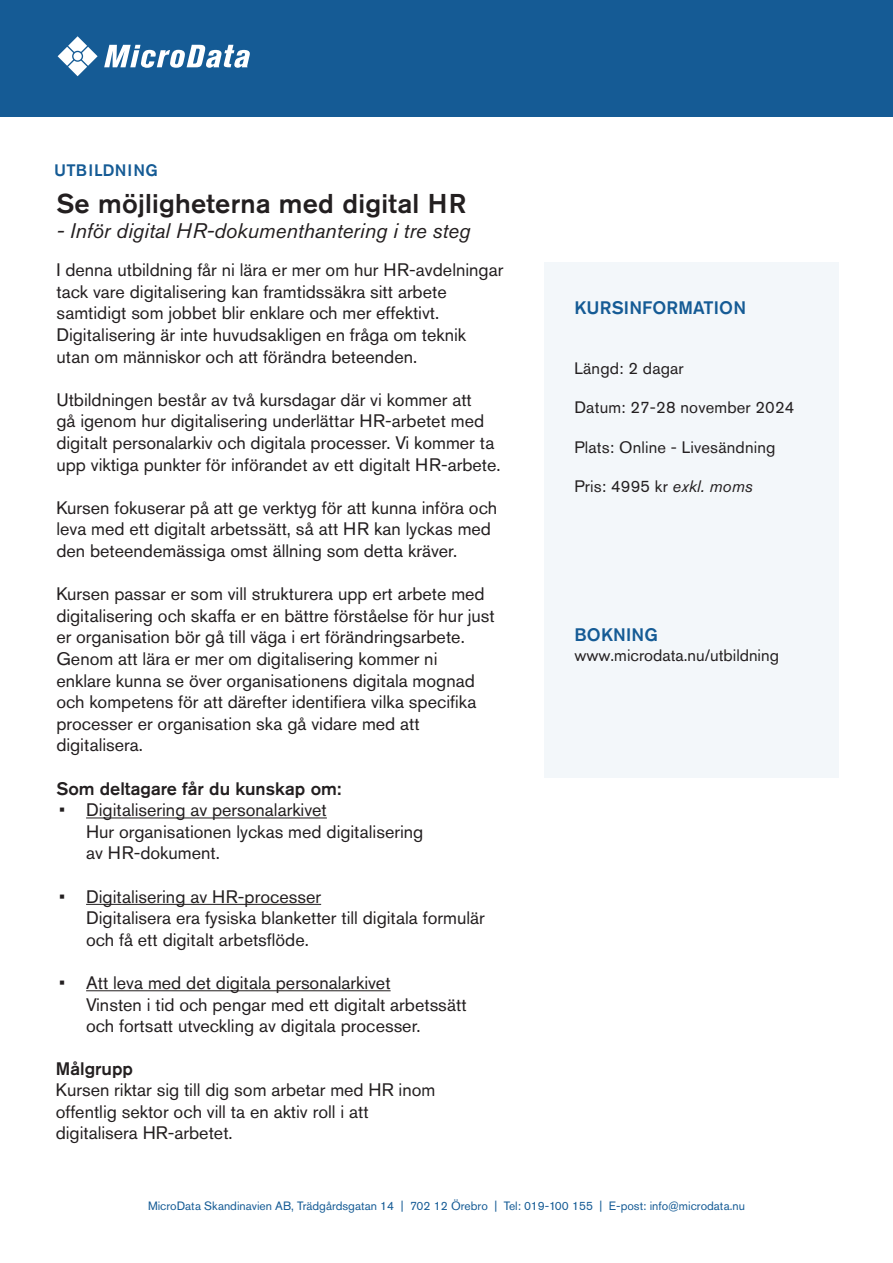
<style>
.page{position:relative;width:893px;height:1263px;background:#fff}
.page>*{position:absolute;margin:0;border:0;box-sizing:border-box;transform-origin:0 0}
.t1{font:500 27px "Akzidenz Grotesk Std";letter-spacing:.01em;color:#231f20}
.t2{font:italic 21px "Akzidenz Grotesk Std";color:#231f20}
.t3{font:18px/21.6px "Akzidenz Grotesk Std";color:#231f20}
.t4{font:500 18px "Akzidenz Grotesk Std";color:#231f20}
.t5{font:500 18px "Akzidenz Grotesk Std";letter-spacing:.01em;color:#155b95}
.t6{font:16.5px "Akzidenz Grotesk Std";letter-spacing:.01em;color:#231f20}
.t7{font:500 16.5px "Akzidenz Grotesk Std";letter-spacing:.02em;color:#155b95}
.t8{font:12px "Akzidenz Grotesk Std";color:#155b95}
.s1{font-style:italic}
</style>
<div class="page">
<div style="left:0;top:0;width:893px;height:117px;background:#155b95"></div>
<div style="left:544px;top:263px;width:295px;height:515px;background:#f3f7fa"></div>
<svg style="left:58px;top:36px;width:40px;height:40px"></svg>
<div style="left:73px;top:52px;width:9px;height:8px;background:#fff;border-radius:50%"></div>
<svg style="left:104px;top:45px;width:146px;height:23px"></svg>
<hr style="left:86px;top:817px;width:241px;height:1px;background:#231f20">
<hr style="left:86px;top:904px;width:235px;height:1px;background:#231f20">
<hr style="left:86px;top:990px;width:305px;height:1px;background:#231f20">
<p class="t7" style="left:54px;top:160px;width:105px">UTBILDNING</p>
<h1 class="t1" style="left:56px;top:187px;width:411px">Se möjligheterna med digital HR</h1>
<p class="t2" style="left:56px;top:218px;width:416px">- Inför digital HR-dokumenthantering i tre steg</p>
<p class="t3" style="left:56px;top:259px;width:448px">I denna utbildning får ni lära er mer om hur HR-avdelningar tack vare digitalisering kan framtidssäkra sitt arbete samtidigt som jobbet blir enklare och mer effektivt.<br>Digitalisering är inte huvudsakligen en fråga om teknik utan om människor och att förändra beteenden.</p>
<p class="t3" style="left:56px;top:388px;width:446px">Utbildningen består av två kursdagar där vi kommer att<br>gå igenom hur digitalisering underlättar HR-arbetet med digitalt personalarkiv och digitala processer. Vi kommer ta upp viktiga punkter för införandet av ett digitalt HR-arbete.</p>
<p class="t3" style="left:56px;top:496px;width:442px">Kursen fokuserar på att ge verktyg för att kunna införa och leva med ett digitalt arbetssätt, så att HR kan lyckas med den beteendemässiga omst ällning som detta kräver.</p>
<p class="t3" style="left:56px;top:583px;width:440px">Kursen passar er som vill strukturera upp ert arbete med digitalisering och skaffa er en bättre förståelse för hur just er organisation bör gå till väga i ert förändringsarbete.<br>Genom att lära er mer om digitalisering kommer ni enklare kunna se över organisationens digitala mognad och kompetens för att därefter identifiera vilka specifika processer er organisation ska gå vidare med att digitalisera.</p>
<p class="t4" style="left:56px;top:777px;width:287px">Som deltagare får du kunskap om:</p>
<p class="t3" style="left:86px;top:799px;width:339px;text-indent:-27px">• Digitalisering av personalarkivet<br>Hur organisationen lyckas med digitalisering av HR-dokument.</p>
<p class="t3" style="left:86px;top:885px;width:400px;text-indent:-27px">• Digitalisering av HR-processer<br>Digitalisera era fysiska blanketter till digitala formulär och få ett digitalt arbetsflöde.</p>
<p class="t3" style="left:86px;top:972px;width:382px;text-indent:-27px">• Att leva med det digitala personalarkivet<br>Vinsten i tid och pengar med ett digitalt arbetssätt och fortsatt utveckling av digitala processer.</p>
<p class="t4" style="left:56px;top:1058px;width:79px">Målgrupp</p>
<p class="t3" style="left:56px;top:1079px;width:381px">Kursen riktar sig till dig som arbetar med HR inom offentlig sektor och vill ta en aktiv roll i att digitalisera HR-arbetet.</p>
<p class="t5" style="left:574px;top:296px;width:173px">KURSINFORMATION</p>
<p class="t6" style="left:574px;top:358px;width:111px">Längd: 2 dagar</p>
<p class="t6" style="left:574px;top:397px;width:222px">Datum: 27-28 november 2024</p>
<p class="t6" style="left:574px;top:437px;width:202px">Plats: Online - Livesändning</p>
<p class="t6" style="left:574px;top:477px;width:180px">Pris: 4995 kr <span class="s1">exkl. moms</span></p>
<p class="t5" style="left:574px;top:624px;width:85px">BOKNING</p>
<p class="t6" style="left:574px;top:645px;width:206px">www.microdata.nu/utbildning</p>
<p class="t8" style="left:148px;top:1199px;width:598px">MicroData Skandinavien AB, Trädgårdsgatan 14 | 702 12 Örebro | Tel: 019-100 155 | E-post: info@microdata.nu</p>
</div>
